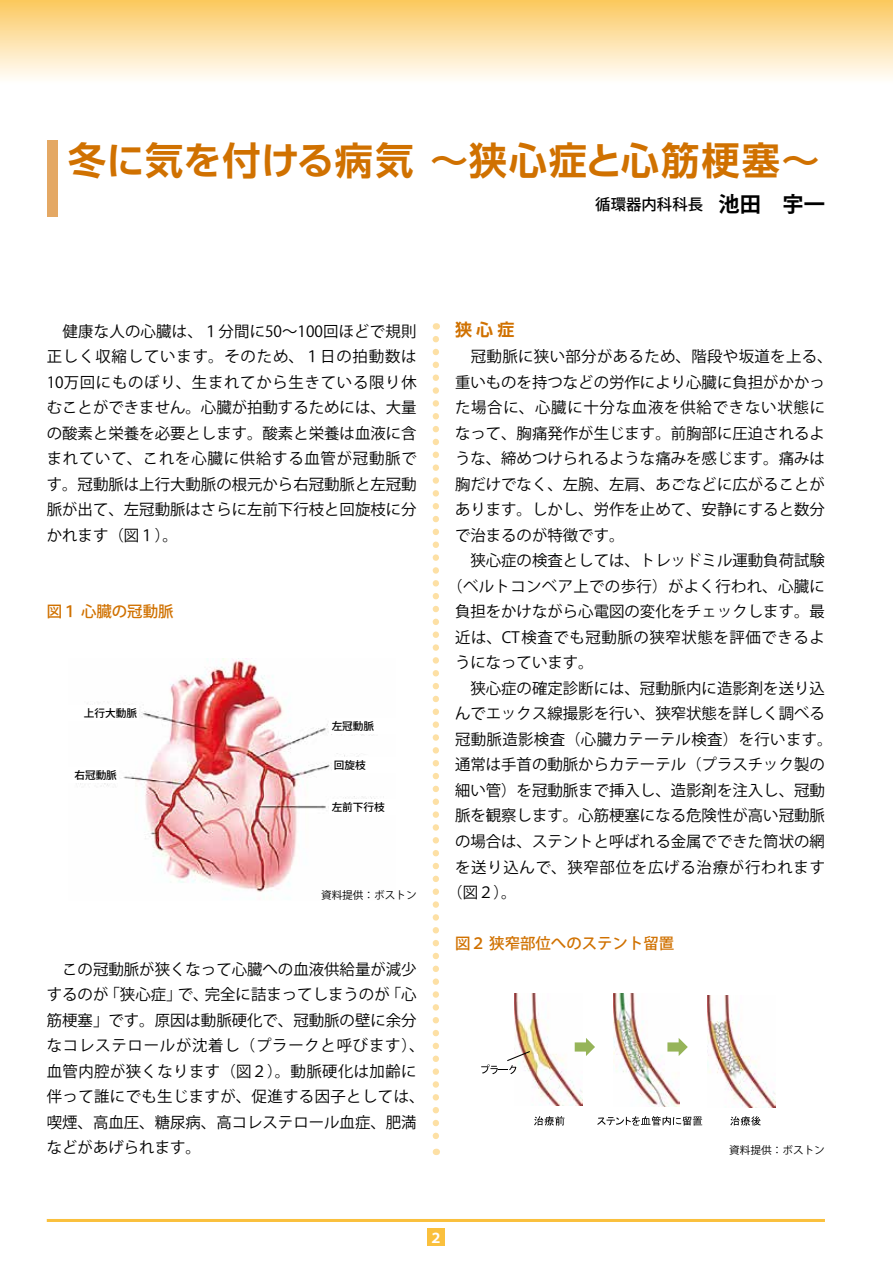
<style>
.page{position:relative;width:893px;height:1263px;background:#fff}
.page>*{position:absolute;margin:0;border:0;box-sizing:border-box;transform-origin:0 0}
.t1{font:700 38.25px "UD Shin Go Pro De";letter-spacing:.01em;color:#d07100}
.t2{font:700 16.95px "UD Shin Go Pro De";color:#d07100}
.t3{font:15.45px/25.5px "Koz Go Pro";color:#000;text-align:justify}
.t4{font:15.45px "Koz Go Pro";letter-spacing:.025em;color:#000}
.t5{font:15.45px "Koz Go Pro";letter-spacing:.05em;color:#000}
.t6{font:15.45px "Koz Go Pro";letter-spacing:.04em;color:#000}
.t7{font:500 15.45px "Koz Go Pro";color:#d07100}
.t8{font:500 15.45px "Koz Go Pro";color:#000}
.t9{font:700 13.5px "Koz Go Pro";color:#fff}
.t10{font:500 10.65px "Koz Go Pro";color:#000}
.t11{font:10.65px "Koz Go Pro";color:#000}
.s1{font-weight:700;font-size:21.3px}
</style>
<div class="page">
<hr style="left:47px;top:1219px;width:778px;height:3px;background:#fac03d">
<div style="left:427px;top:1229px;width:17px;height:17px;background:#fac03d"></div>
<div style="left:0;top:0;width:893px;height:85px;background:linear-gradient(to bottom,#fbc85f,#fff)"></div>
<svg style="left:433px;top:339px;width:6px;height:816px"></svg>
<div style="left:47px;top:140px;width:10px;height:77px;background:#e4a864"></div>
<img style="left:80px;top:658px;width:295px;height:234px">
<img style="left:515px;top:993px;width:68px;height:113px">
<img style="left:613px;top:993px;width:67px;height:113px">
<img style="left:708px;top:996px;width:68px;height:112px">
<svg style="left:534px;top:1116px;width:30px;height:9px"></svg>
<svg style="left:597px;top:1116px;width:105px;height:9px"></svg>
<svg style="left:730px;top:1116px;width:31px;height:9px"></svg>
<svg style="left:575px;top:1038px;width:20px;height:18px"></svg>
<svg style="left:667px;top:1038px;width:21px;height:18px"></svg>
<svg style="left:481px;top:1050px;width:50px;height:24px"></svg>
<div style="left:330px;top:719px;width:81px;height:15px;background:#fff"></div>
<div style="left:330px;top:799px;width:81px;height:16px;background:#fff"></div>
<div style="left:37px;top:767px;width:82px;height:15px;background:#fff"></div>
<div style="left:57px;top:705px;width:82px;height:15px;background:#fff"></div>
<div style="left:332px;top:757px;width:82px;height:15px;background:#fff"></div>
<h1 class="t1" style="left:68px;top:130px;width:753px">冬に気を付ける病気 ～狭心症と心筋梗塞～</h1>
<p class="t8" style="left:595px;top:194px;width:231px">循環器内科科長 <span class="s1">池田　宇一</span></p>
<p class="t3" style="left:47px;top:319px;width:372px">　健康な人の心臓は、１分間に50〜100回ほどで規則正しく収縮しています。そのため、１日の拍動数は10万回にものぼり、生まれてから生きている限り休むことができません。心臓が拍動するためには、大量の酸素と栄養を必要とします。酸素と栄養は血液に含まれていて、これを心臓に供給する血管が冠動脈です。冠動脈は上行大動脈の根元から右冠動脈と左冠動脈が出て、左冠動脈はさらに左前下行枝と回旋枝に分かれます（図１）。</p>
<p class="t7" style="left:47px;top:602px;width:128px">図１ 心臓の冠動脈</p>
<p class="t10" style="left:84px;top:706px;width:55px">上行大動脈</p>
<p class="t10" style="left:74px;top:768px;width:44px">右冠動脈</p>
<p class="t10" style="left:332px;top:720px;width:44px">左冠動脈</p>
<p class="t10" style="left:334px;top:758px;width:33px">回旋枝</p>
<p class="t10" style="left:332px;top:800px;width:55px">左前下行枝</p>
<p class="t11" style="left:321px;top:888px;width:97px">資料提供：ボストン</p>
<p class="t3" style="left:47px;top:957px;width:379px;text-align:left">　この冠動脈が狭くなって心臓への血液供給量が減少するのが「狭心症」で、完全に詰まってしまうのが「心筋梗塞」です。原因は動脈硬化で、冠動脈の壁に余分なコレステロールが沈着し（プラークと呼びます）、血管内腔が狭くなります（図２）。動脈硬化は加齢に伴って誰にでも生じますが、促進する因子としては、喫煙、高血圧、糖尿病、高コレステロール血症、肥満などがあげられます。</p>
<p class="t2" style="left:455px;top:316px;width:61px">狭心症</p>
<p class="t4" style="left:455px;top:347px;width:379px">　冠動脈に狭い部分があるため、階段や坂道を上る、</p>
<p class="t3" style="left:455px;top:370px;width:371px">重いものを持つなどの労作により心臓に負担がかかっ</p>
<p class="t5" style="left:455px;top:398px;width:372px">た場合に、心臓に十分な血液を供給できない状態に</p>
<p class="t3" style="left:455px;top:421px;width:371px">なって、胸痛発作が生じます。前胸部に圧迫されるよ</p>
<p class="t3" style="left:455px;top:446px;width:371px">うな、締めつけられるような痛みを感じます。痛みは</p>
<p class="t3" style="left:455px;top:472px;width:371px">胸だけでなく、左腕、左肩、あごなどに広がることが</p>
<p class="t3" style="left:455px;top:497px;width:371px">あります。しかし、労作を止めて、安静にすると数分</p>
<p class="t3" style="left:455px;top:523px;width:171px">で治まるのが特徴です。</p>
<p class="t3" style="left:455px;top:548px;width:371px">　狭心症の検査としては、トレッドミル運動負荷試験</p>
<p class="t4" style="left:447px;top:576px;width:379px">（ベルトコンベア上での歩行）がよく行われ、心臓に</p>
<p class="t3" style="left:455px;top:599px;width:371px">負担をかけながら心電図の変化をチェックします。最</p>
<p class="t6" style="left:455px;top:627px;width:371px">近は、CT検査でも冠動脈の狭窄状態を評価できるよ</p>
<p class="t3" style="left:455px;top:650px;width:140px">うになっています。</p>
<p class="t3" style="left:455px;top:676px;width:371px">　狭心症の確定診断には、冠動脈内に造影剤を送り込</p>
<p class="t3" style="left:455px;top:701px;width:371px">んでエックス線撮影を行い、狭窄状態を詳しく調べる</p>
<p class="t4" style="left:455px;top:729px;width:379px">冠動脈造影検査（心臓カテーテル検査）を行います。</p>
<p class="t3" style="left:455px;top:752px;width:371px">通常は手首の動脈からカテーテル（プラスチック製の</p>
<p class="t3" style="left:455px;top:778px;width:371px">細い管）を冠動脈まで挿入し、造影剤を注入し、冠動</p>
<p class="t3" style="left:455px;top:803px;width:371px">脈を観察します。心筋梗塞になる危険性が高い冠動脈</p>
<p class="t3" style="left:455px;top:829px;width:371px">の場合は、ステントと呼ばれる金属でできた筒状の網</p>
<p class="t5" style="left:455px;top:857px;width:372px">を送り込んで、狭窄部位を広げる治療が行われます</p>
<p class="t3" style="left:447px;top:880px;width:86px">（図２）。　</p>
<p class="t7" style="left:455px;top:933px;width:221px">図２ 狭窄部位へのステント留置</p>
<p class="t11" style="left:729px;top:1143px;width:97px">資料提供：ボストン</p>
<p class="t9" style="left:429px;top:1229px;width:15px">２</p>
</div>
